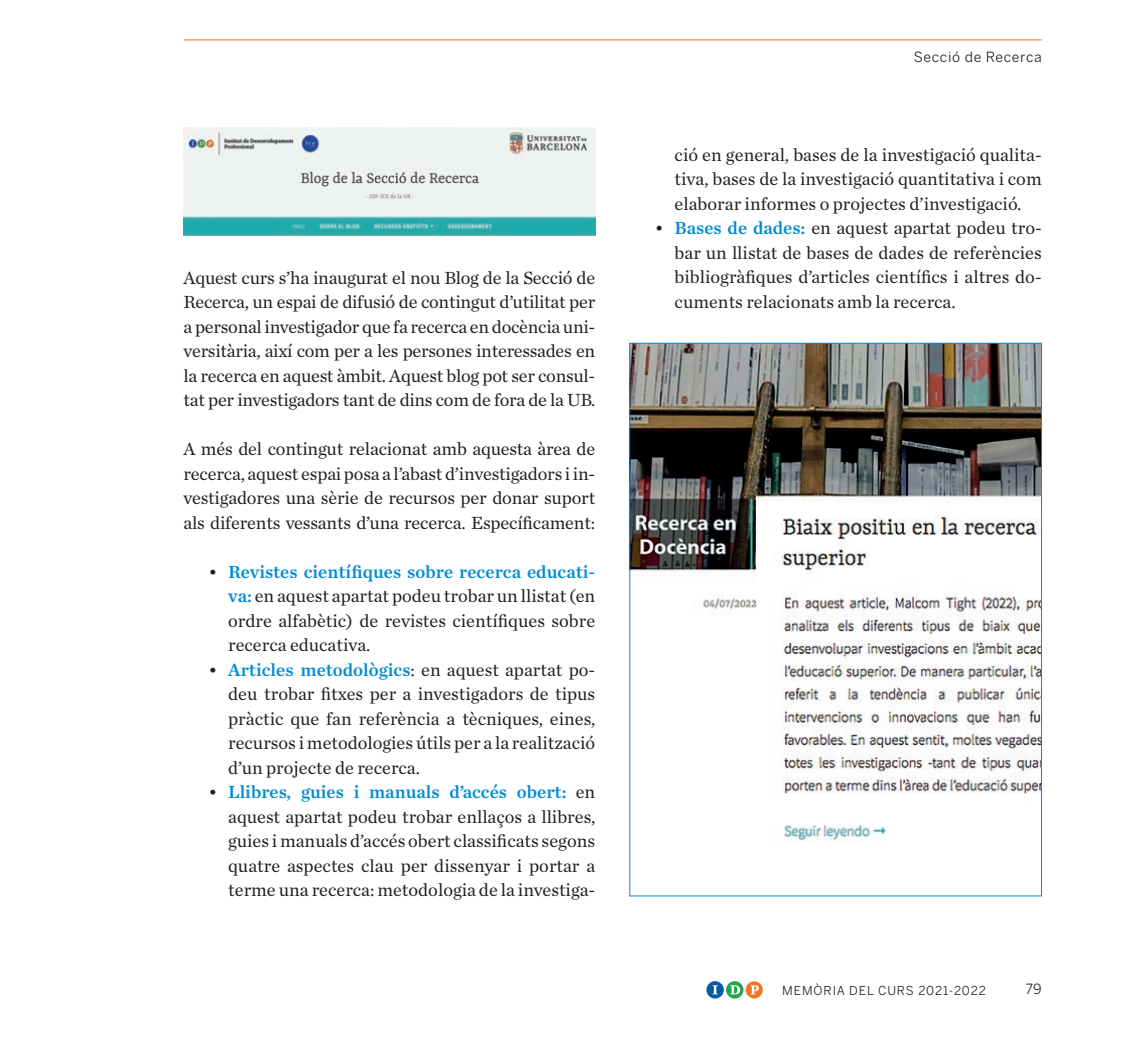
<style>
.page{position:relative;width:1141px;height:1042px;background:#fff}
.page>*{position:absolute;margin:0;border:0;box-sizing:border-box;transform-origin:0 0}
.t1{font:18.38px/24.5px "Chronicle Text G1";color:#231f20;text-align:justify}
.t2{font:18.38px "Chronicle Text G1 Semi";color:#008cd3}
.t3{font:14px "Benton Sans";letter-spacing:.04em;color:#231f20}
.t4{font:12.25px "Benton Sans";letter-spacing:.07em;color:#231f20}
.s1{font-family:"Chronicle Text G1";color:#231f20}
.s2{font-family:"Chronicle Text G1 Semi";color:#008cd3}
</style>
<div class="page">
<hr style="left:184px;top:39px;width:858px;height:1px;background:#f47521">
<div style="left:746px;top:981px;width:17px;height:17px;background:#f47521;border-radius:50%"></div>
<svg style="left:751px;top:985px;width:8px;height:9px"></svg>
<div style="left:726px;top:981px;width:17px;height:17px;background:#21a74c;border-radius:50%"></div>
<svg style="left:730px;top:985px;width:10px;height:9px"></svg>
<div style="left:706px;top:981px;width:18px;height:17px;background:#0c5aa7;border-radius:50%"></div>
<svg style="left:713px;top:985px;width:5px;height:9px"></svg>
<img style="left:184px;top:128px;width:411px;height:107px">
<img style="left:631px;top:345px;width:409px;height:496px">
<p class="t1" style="left:184px;top:264px;width:413px">Aquest curs s’ha inaugurat el nou Blog de la Secció de Recerca, un espai de difusió de contingut d’utilitat per a personal investigador que fa recerca en docència uni&shy;versitària, així com per a les persones interessades en la recerca en aquest àmbit. Aquest blog pot ser consul&shy;tat per investigadors tant de dins com de fora de la UB.</p>
<p class="t1" style="left:184px;top:436px;width:413px">A més del contingut relacionat amb aquesta àrea de recerca, aquest espai posa a l’abast d’investigadors i in&shy;vestigadores una sèrie de recursos per donar suport als diferents vessants d’una recerca. Específicament:</p>
<p class="t2" style="left:208px;top:557px;width:388px"><span class="s1">•</span> Revistes científiques sobre recerca educati-</p>
<p class="t1" style="left:228px;top:583px;width:369px"><span class="s2">va:</span> en aquest apartat podeu trobar un llistat (en ordre alfabètic) de revistes científiques sobre recerca educativa.</p>
<p class="t1" style="left:228px;top:656px;width:369px;text-indent:-20px">• <span class="s2">Articles metodològics</span>: en aquest apartat po&shy;deu trobar fitxes per a investigadors de tipus pràctic que fan referència a tècniques, eines, recursos i metodologies útils per a la realització d’un projecte de recerca.</p>
<p class="t2" style="left:208px;top:777px;width:388px"><span class="s1">•</span> Llibres, guies i manuals d’accés obert: <span class="s1">en</span></p>
<p class="t1" style="left:228px;top:803px;width:369px">aquest apartat podeu trobar enllaços a llibres, guies i manuals d’accés obert classificats segons quatre aspectes clau per dissenyar i portar a terme una recerca: metodologia de la investiga-</p>
<p class="t3" style="left:914px;top:49px;width:129px">Secció de Recerca</p>
<p class="t1" style="left:675px;top:141px;width:369px">ció en general, bases de la investigació qualita&shy;tiva, bases de la investigació quantitativa i com elaborar informes o projectes d’investigació.</p>
<p class="t1" style="left:675px;top:215px;width:369px;text-indent:-20px">• <span class="s2">Bases de dades:</span> en aquest apartat podeu tro&shy;bar un llistat de bases de dades de referències bibliogràfiques d’articles científics i altres do&shy;cuments relacionats amb la recerca.</p>
<p class="t4" style="left:782px;top:983px;width:205px">MEMÒRIA DEL CURS 2021-2022</p>
<p class="t3" style="left:1026px;top:981px;width:18px">79</p>
</div>
